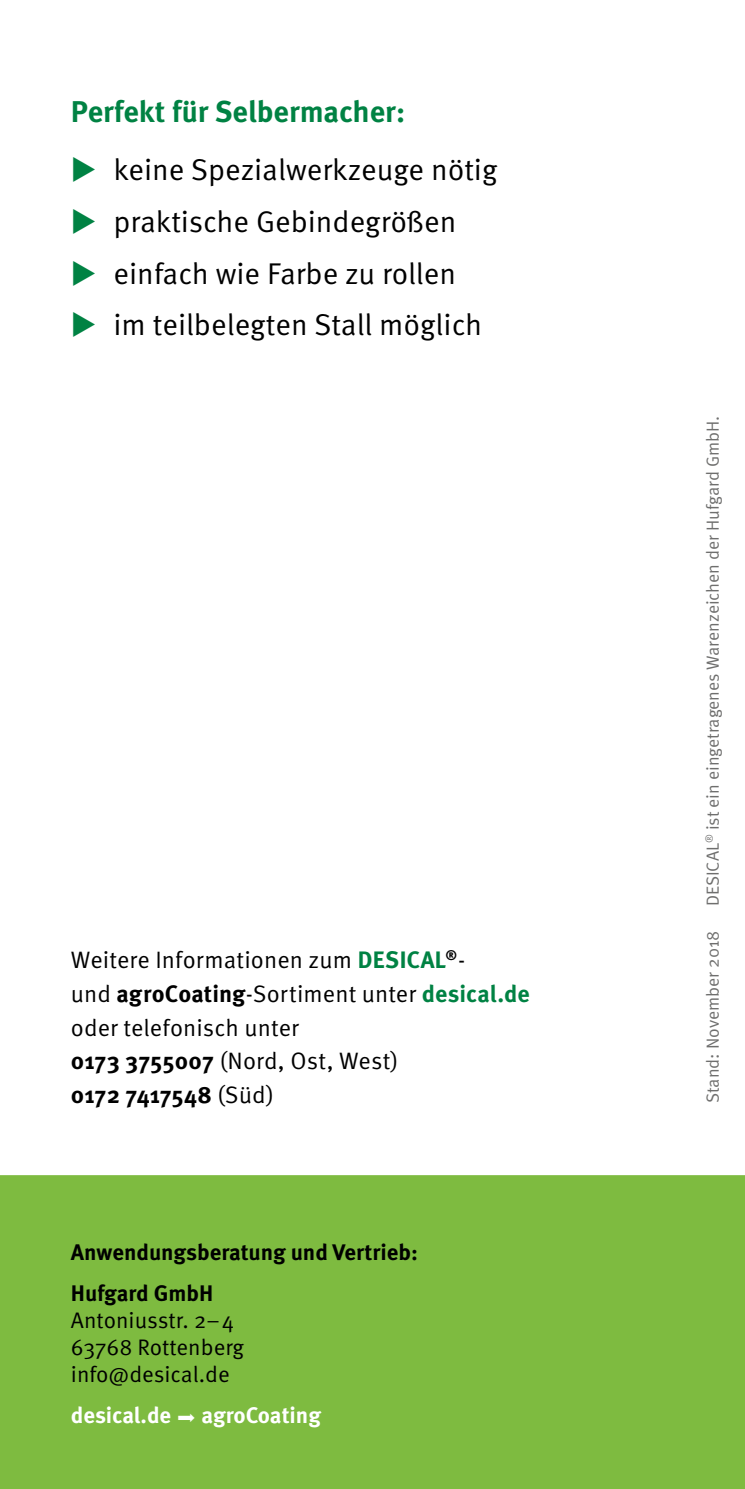
<style>
.page{position:relative;width:745px;height:1489px;background:#fff}
.page>*{position:absolute;margin:0;border:0;box-sizing:border-box;transform-origin:0 0}
.t1{font:30px "Meta Pro";color:#000}
.t2{font:700 30px "Meta Pro";color:#008243}
.t3{font:23.75px/33.8px "Meta Pro";letter-spacing:.005em;color:#000}
.t4{font:22.5px/27px "Meta Pro";color:#000}
.t5{font:700 22.5px/41.2px "Meta Pro";color:#000}
.t6{font:700 22.5px "Meta Pro";color:#fff}
.t7{font:17.5px "Meta Pro";color:#6f6f6e}
.s1{color:#008243}
.s2{font-family:"Meta Plus Bold Caps";color:#008243}
.s3{font-weight:700}
.s4{font-weight:700;color:#008243}
</style>
<div class="page">
<div style="left:0;top:1175px;width:744px;height:313px;background:#7ebb40"></div>
<svg style="left:178px;top:1413px;width:16px;height:9px"></svg>
<p class="t2" style="left:71px;top:92px;width:335px">Perfekt für Selbermacher:</p>
<p class="t1" style="left:71px;top:151px;width:428px"><span class="s1">◆</span> keine Spezialwerkzeuge nötig</p>
<p class="t1" style="left:71px;top:203px;width:387px"><span class="s1">◆</span> praktische Gebindegrößen</p>
<p class="t1" style="left:71px;top:254px;width:386px"><span class="s1">◆</span> einfach wie Farbe zu rollen</p>
<p class="t1" style="left:71px;top:306px;width:412px"><span class="s1">◆</span> im teilbelegten Stall möglich</p>
<p class="t3" style="left:71px;top:943px;width:460px">Weitere Informationen zum <span class="s2">DESICAL</span><sup>®</sup>-<br>und <span class="s3">agroCoating</span>-Sortiment unter <span class="s4">desical.de </span>oder telefonisch unter<br><span class="s3">0173 3755007</span> (Nord, Ost, West)<br><span class="s3">0172 7417548</span> (Süd)</p>
<p class="t5" style="left:71px;top:1231px;width:348px">Anwendungsberatung und Vertrieb:<br>Hufgard GmbH</p>
<p class="t4" style="left:71px;top:1307px;width:175px">Antoniusstr. 2–4<br>63768 Rottenberg info@desical.de</p>
<p class="t6" style="left:71px;top:1400px;width:102px">desical.de</p>
<p class="t6" style="left:201px;top:1400px;width:121px">agroCoating</p>
<p class="t7" style="left:701px;top:906px;width:492px;rotate:-90deg">DESICAL<sup>®</sup> ist ein eingetragenes Warenzeichen der Hufgard GmbH.</p>
<p class="t7" style="left:701px;top:1103px;width:174px;rotate:-90deg">Stand: November 2018</p>
</div>
